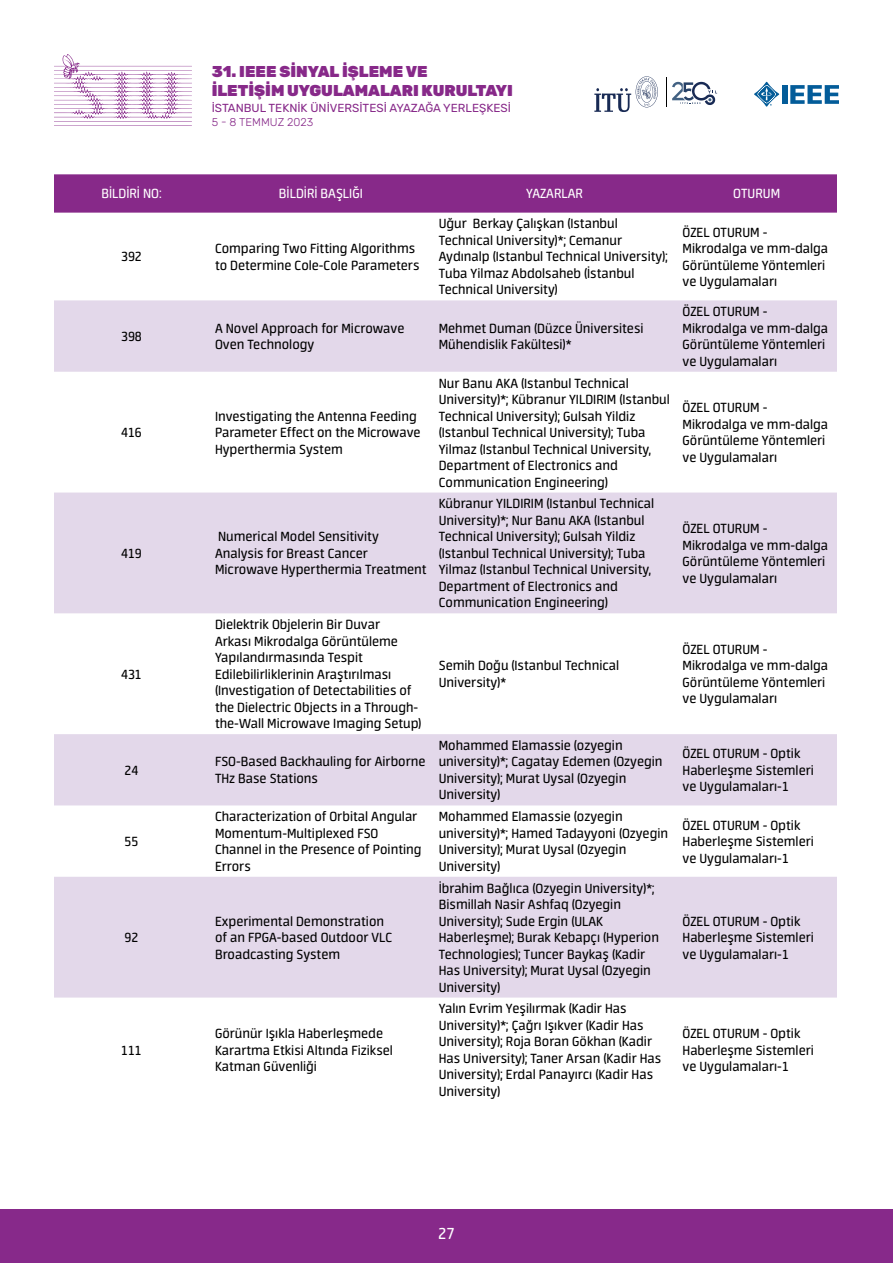
<style>
.page{position:relative;width:893px;height:1263px;background:#fff}
.page>*{position:absolute;margin:0;border:0;box-sizing:border-box;transform-origin:0 0}
.t1{font:18px "Neuron";color:#fff}
.t2{font:900 15.75px/19px "Rubik";color:#872989}
.t3{font:15px/16.5px "Neuron";color:#000}
.t4{font:15px "Neuron";color:#fff}
.t5{font:11.7px "Rubik";color:#872989}
.t6{font:300 11.4px "Rubik";color:#872989}
</style>
<div class="page">
<div style="left:0;top:1209px;width:893px;height:54px;background:#87298a"></div>
<svg style="left:594px;top:76px;width:64px;height:36px"></svg>
<hr style="left:666px;top:77px;width:1px;height:30px;background:#000">
<svg style="left:672px;top:82px;width:45px;height:23px"></svg>
<div style="left:782px;top:85px;width:6px;height:19px;background:#035c99"></div>
<svg style="left:790px;top:85px;width:49px;height:19px"></svg>
<svg style="left:754px;top:82px;width:25px;height:25px"></svg>
<svg style="left:54px;top:54px;width:138px;height:72px"></svg>
<div style="left:54px;top:174px;width:783px;height:39px;background:#872989"></div>
<svg style="left:54px;top:300px;width:783px;height:697px;fill:#e3d8ea"></svg>
<p class="t2" style="left:212px;top:63px;width:303px">31. IEEE SİNYAL İŞLEME VE<br>İLETİŞİM UYGULAMALARI KURULTAYI</p>
<p class="t5" style="left:212px;top:102px;width:301px">İSTANBUL TEKNİK ÜNİVERSİTESİ AYAZAĞA YERLEŞKESİ</p>
<p class="t6" style="left:212px;top:116px;width:103px">5 - 8 TEMMUZ 2023</p>
<p class="t4" style="left:101px;top:186px;width:62px">BİLDİRİ NO:</p>
<p class="t4" style="left:279px;top:186px;width:85px">BİLDİRİ BAŞLIĞI</p>
<p class="t4" style="left:526px;top:186px;width:58px">YAZARLAR</p>
<p class="t4" style="left:733px;top:186px;width:48px">OTURUM</p>
<p class="t3" style="left:121px;top:249px;width:22px">392</p>
<p class="t3" style="left:215px;top:240px;width:206px">Comparing Two Fitting Algorithms to Determine Cole-Cole Parameters</p>
<p class="t3" style="left:439px;top:216px;width:230px">Uğur Berkay Çalışkan (Istanbul Technical University)*; Cemanur Aydınalp (Istanbul Technical University); Tuba Yilmaz Abdolsaheb (İstanbul Technical University)</p>
<p class="t3" style="left:682px;top:224px;width:147px">ÖZEL OTURUM -<br>Mikrodalga ve mm-dalga<br>Görüntüleme Yöntemleri ve Uygulamaları</p>
<p class="t3" style="left:121px;top:328px;width:22px">398</p>
<p class="t3" style="left:215px;top:320px;width:191px">A Novel Approach for Microwave<br>Oven Technology</p>
<p class="t3" style="left:439px;top:320px;width:206px">Mehmet Duman (Düzce Üniversitesi<br>Mühendislik Fakültesi)*</p>
<p class="t3" style="left:121px;top:424px;width:22px">416</p>
<p class="t3" style="left:121px;top:545px;width:22px">419</p>
<p class="t3" style="left:121px;top:666px;width:22px">431</p>
<p class="t3" style="left:215px;top:408px;width:207px">Investigating the Antenna Feeding<br>Parameter Effect on the Microwave<br>Hyperthermia System</p>
<p class="t3" style="left:215px;top:528px;width:213px">Numerical Model Sensitivity<br>Analysis for Breast Cancer<br>Microwave Hyperthermia Treatment</p>
<p class="t3" style="left:215px;top:616px;width:208px">Dielektrik Objelerin Bir Duvar<br>Arkası Mikrodalga Görüntüleme Yapılandırmasında Tespit Edilebilirliklerinin Araştırılması (Investigation of Detectabilities of the Dielectric Objects in a Through&shy;the-Wall Microwave Imaging Setup)</p>
<p class="t3" style="left:439px;top:375px;width:233px">Nur Banu AKA (Istanbul Technical University)*; Kübranur YILDIRIM (Istanbul Technical University); Gulsah Yildiz (Istanbul Technical University); Tuba Yilmaz (Istanbul Technical University, Department of Electronics and Communication Engineering)</p>
<p class="t3" style="left:439px;top:495px;width:217px">Kübranur YILDIRIM (Istanbul Technical University)*; Nur Banu AKA (Istanbul Technical University); Gulsah Yildiz (Istanbul Technical University); Tuba Yilmaz (Istanbul Technical University, Department of Electronics and Communication Engineering)</p>
<p class="t3" style="left:439px;top:657px;width:182px">Semih Doğu (Istanbul Technical<br>University)*</p>
<p class="t3" style="left:682px;top:303px;width:147px">ÖZEL OTURUM -<br>Mikrodalga ve mm-dalga<br>Görüntüleme Yöntemleri ve Uygulamaları</p>
<p class="t3" style="left:682px;top:399px;width:147px">ÖZEL OTURUM -<br>Mikrodalga ve mm-dalga<br>Görüntüleme Yöntemleri ve Uygulamaları</p>
<p class="t3" style="left:682px;top:520px;width:147px">ÖZEL OTURUM -<br>Mikrodalga ve mm-dalga<br>Görüntüleme Yöntemleri ve Uygulamaları</p>
<p class="t3" style="left:682px;top:641px;width:147px">ÖZEL OTURUM -<br>Mikrodalga ve mm-dalga<br>Görüntüleme Yöntemleri ve Uygulamaları</p>
<p class="t3" style="left:125px;top:762px;width:15px">24</p>
<p class="t3" style="left:215px;top:753px;width:212px">FSO-Based Backhauling for Airborne<br>THz Base Stations</p>
<p class="t3" style="left:439px;top:737px;width:225px">Mohammed Elamassie (ozyegin university)*; Cagatay Edemen (Ozyegin<br>University); Murat Uysal (Ozyegin<br>University)</p>
<p class="t3" style="left:682px;top:745px;width:133px">ÖZEL OTURUM - Optik<br>Haberleşme Sistemleri ve Uygulamaları-1</p>
<p class="t3" style="left:125px;top:833px;width:15px">55</p>
<p class="t3" style="left:125px;top:929px;width:15px">92</p>
<p class="t3" style="left:121px;top:1042px;width:22px">111</p>
<p class="t3" style="left:215px;top:808px;width:208px">Characterization of Orbital Angular<br>Momentum-Multiplexed FSO<br>Channel in the Presence of Pointing<br>Errors</p>
<p class="t3" style="left:439px;top:808px;width:231px">Mohammed Elamassie (ozyegin university)*; Hamed Tadayyoni (Ozyegin<br>University); Murat Uysal (Ozyegin<br>University)</p>
<p class="t3" style="left:682px;top:817px;width:133px">ÖZEL OTURUM - Optik<br>Haberleşme Sistemleri ve Uygulamaları-1</p>
<p class="t3" style="left:215px;top:913px;width:179px">Experimental Demonstration of an FPGA-based Outdoor VLC<br>Broadcasting System</p>
<p class="t3" style="left:215px;top:1025px;width:179px">Görünür Işıkla Haberleşmede<br>Karartma Etkisi Altında Fiziksel<br>Katman Güvenliği</p>
<p class="t3" style="left:439px;top:880px;width:222px">İbrahim Bağlıca (Ozyegin University)*; Bismillah Nasir Ashfaq (Ozyegin University); Sude Ergin (ULAK Haberleşme); Burak Kebapçı (Hyperion Technologies); Tuncer Baykaş (Kadir Has University); Murat Uysal (Ozyegin University)</p>
<p class="t3" style="left:439px;top:1000px;width:224px">Yalın Evrim Yeşilırmak (Kadir Has University)*; Çağrı Işıkver (Kadir Has University); Roja Boran Gökhan (Kadir Has University); Taner Arsan (Kadir Has University); Erdal Panayırcı (Kadir Has University)</p>
<p class="t3" style="left:682px;top:913px;width:133px">ÖZEL OTURUM - Optik<br>Haberleşme Sistemleri ve Uygulamaları-1</p>
<p class="t3" style="left:682px;top:1025px;width:133px">ÖZEL OTURUM - Optik<br>Haberleşme Sistemleri ve Uygulamaları-1</p>
<p class="t1" style="left:438px;top:1223px;width:18px">27</p>
</div>
